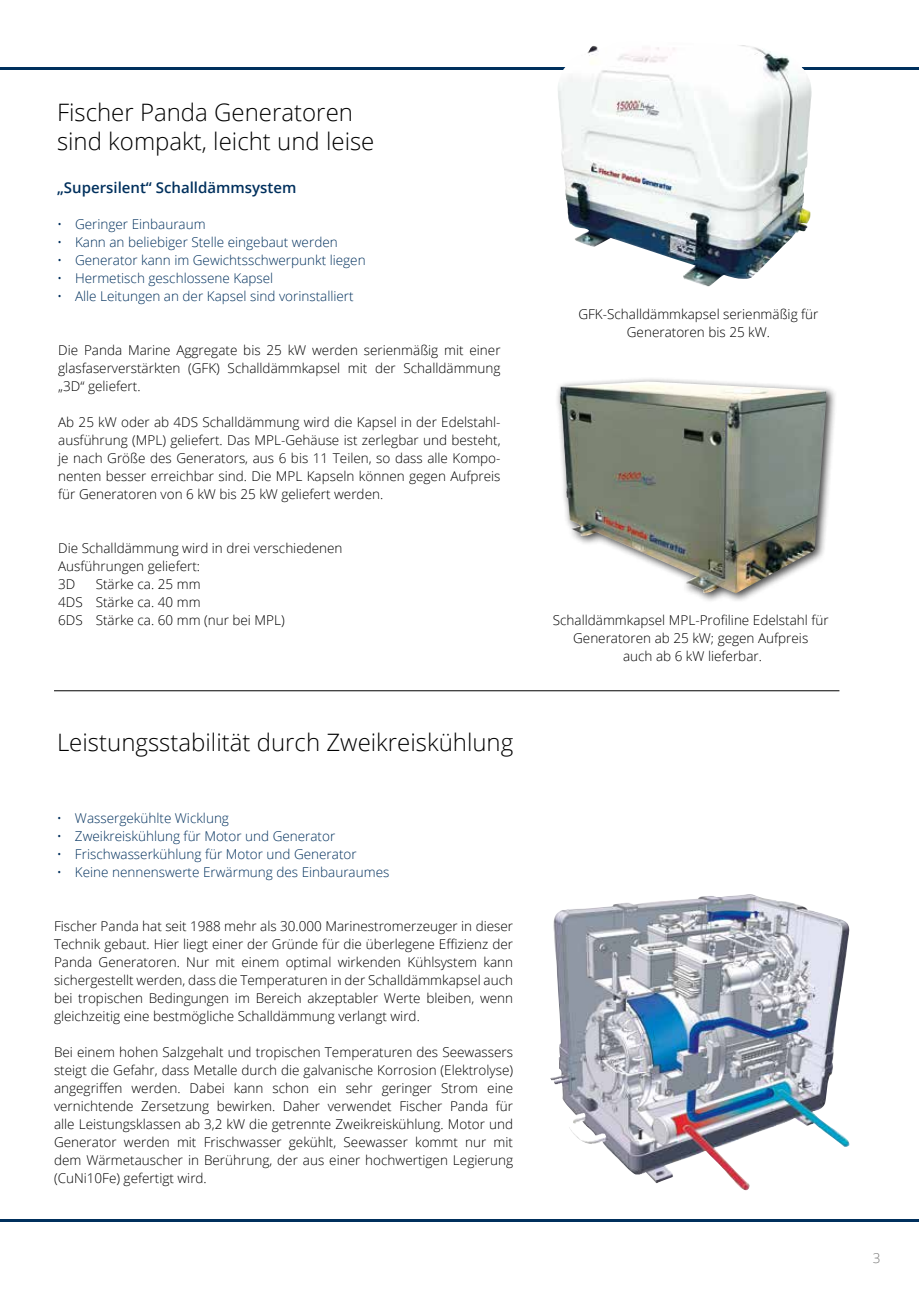
<style>
.page{position:relative;width:919px;height:1289px;background:#fff}
.page>*{position:absolute;margin:0;border:0;box-sizing:border-box;transform-origin:0 0}
.t1{font:300 24px/28.8px "Open Sans";color:#000}
.t2{font:600 15px "Open Sans";color:#00305d}
.t3{font:300 13.5px/18px "Open Sans";color:#000;text-align:justify}
.t4{font:300 13.5px "Open Sans";color:#00305d}
.t5{font:300 13.5px "Open Sans";color:#777776}
</style>
<div class="page">
<hr style="left:0;top:67px;width:918px;height:2px;background:#00305d">
<hr style="left:0;top:1219px;width:918px;height:2px;background:#00305d">
<img style="left:556px;top:45px;width:254px;height:242px">
<div style="left:554px;top:377px;width:283px;height:226px;background:#000;opacity:.75"></div>
<img style="left:559px;top:381px;width:86px;height:144px">
<img style="left:550px;top:894px;width:300px;height:296px">
<hr style="left:54px;top:690px;width:785px;height:1px;background:#000">
<h1 class="t1" style="left:57px;top:97px;width:319px">Fischer Panda Generatoren sind kompakt, leicht und leise</h1>
<p class="t2" style="left:57px;top:177px;width:241px">„Supersilent“ Schalldämmsystem</p>
<p class="t4" style="left:57px;top:215px;width:150px">• Geringer Einbauraum</p>
<p class="t4" style="left:57px;top:233px;width:282px">• Kann an beliebiger Stelle eingebaut werden</p>
<p class="t4" style="left:57px;top:251px;width:310px">• Generator kann im Gewichtsschwerpunkt liegen</p>
<p class="t4" style="left:57px;top:269px;width:218px">• Hermetisch geschlossene Kapsel</p>
<p class="t4" style="left:57px;top:287px;width:298px">• Alle Leitungen an der Kapsel sind vorinstalliert</p>
<p class="t3" style="left:58px;top:340px;width:444px">Die Panda Marine Aggregate bis 25 kW werden serienmäßig mit einer glasfaserverstärkten (GFK) Schalldämmkapsel mit der Schalldämmung „3D“ geliefert.</p>
<p class="t3" style="left:58px;top:412px;width:444px">Ab 25 kW oder ab 4DS Schalldämmung wird die Kapsel in der Edelstahl&shy;ausführung (MPL) geliefert. Das MPL-Gehäuse ist zerlegbar und besteht, je nach Größe des Generators, aus 6 bis 11 Teilen, so dass alle Kompo&shy;nenten besser erreichbar sind. Die MPL Kapseln können gegen Aufpreis für Generatoren von 6 kW bis 25 kW geliefert werden.</p>
<p class="t3" style="left:58px;top:538px;width:286px;text-align:left">Die Schalldämmung wird in drei verschiedenen<br>Ausführungen geliefert:<br>3D</p>
<p class="t3" style="left:58px;top:574px;width:228px;text-align:left;text-indent:38px">Stärke ca. 25 mm<br>4DS Stärke ca. 40 mm<br>6DS Stärke ca. 60 mm (nur bei MPL)</p>
<h1 class="t1" style="left:57px;top:727px;width:458px">Leistungsstabilität durch Zweikreiskühlung</h1>
<p class="t4" style="left:57px;top:809px;width:173px">• Wassergekühlte Wicklung</p>
<p class="t4" style="left:57px;top:827px;width:280px">• Zweikreiskühlung für Motor und Generator</p>
<p class="t4" style="left:57px;top:845px;width:301px">• Frischwasserkühlung für Motor und Generator</p>
<p class="t4" style="left:57px;top:863px;width:334px">• Keine nennenswerte Erwärmung des Einbauraumes</p>
<p class="t3" style="left:54px;top:916px;width:460px">Fischer Panda hat seit 1988 mehr als 30.000 Marinestromerzeuger in dieser Technik gebaut. Hier liegt einer der Gründe für die überlegene Effizienz der Panda Generatoren. Nur mit einem optimal wirkenden Kühlsystem kann sichergestellt werden, dass die Temperaturen in der Schalldämmkapsel auch bei tropischen Bedingungen im Bereich akzeptabler Werte bleiben, wenn gleichzeitig eine bestmögliche Schalldämmung verlangt wird.</p>
<p class="t3" style="left:54px;top:1042px;width:460px">Bei einem hohen Salzgehalt und tropischen Temperaturen des Seewassers steigt die Gefahr, dass Metalle durch die galvanische Korrosion (Elektrolyse) angegriffen werden. Dabei kann schon ein sehr geringer Strom eine vernichtende Zersetzung bewirken. Daher verwendet Fischer Panda für alle Leistungsklassen ab 3,2 kW die getrennte Zweikreiskühlung. Motor und Generator werden mit Frischwasser gekühlt, Seewasser kommt nur mit dem Wärmetauscher in Berührung, der aus einer hochwertigen Legierung (CuNi10Fe) gefertigt wird.</p>
<p class="t3" style="left:578px;top:304px;width:241px;text-align:center">GFK-Schalldämmkapsel serienmäßig für<br>Generatoren bis 25 kW.</p>
<p class="t3" style="left:552px;top:610px;width:277px;text-align:center">Schalldämmkapsel MPL-Profiline Edelstahl für<br>Generatoren ab 25 kW; gegen Aufpreis<br>auch ab 6 kW lieferbar.</p>
<p class="t5" style="left:872px;top:1249px;width:9px">3</p>
</div>
